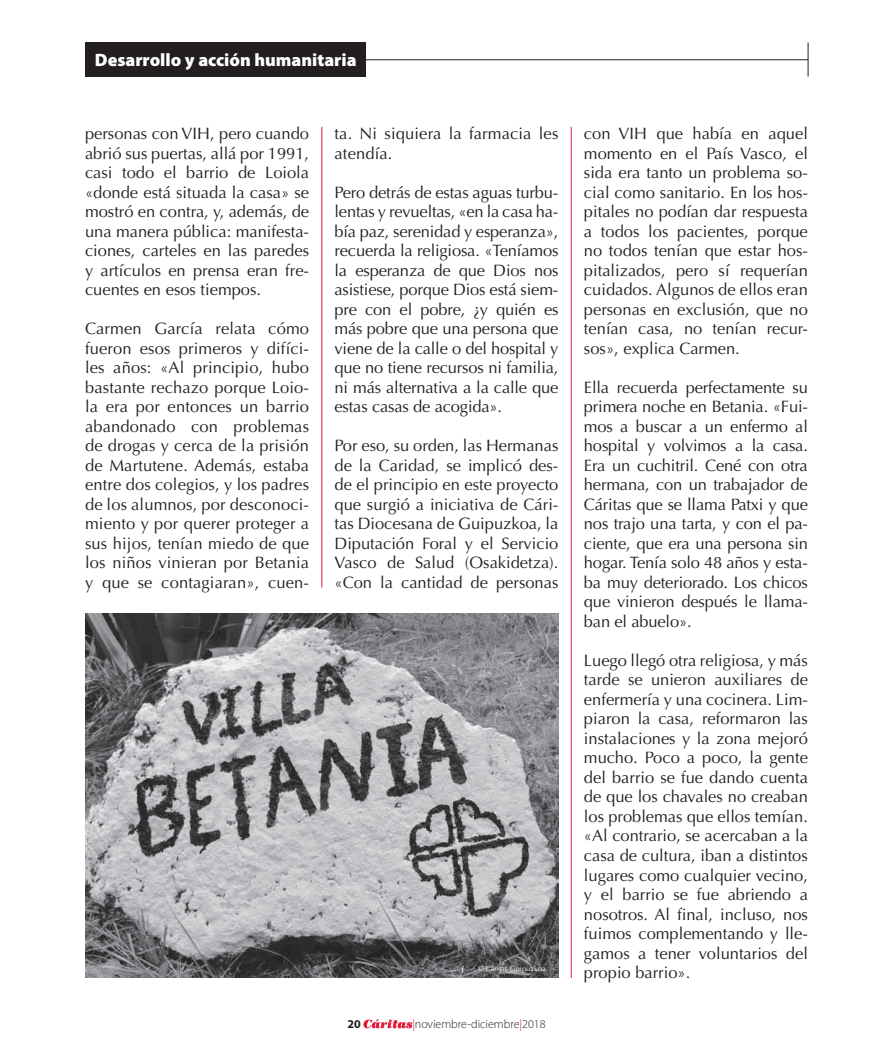
<style>
.page{position:relative;width:893px;height:1063px;background:#fff}
.page>*{position:absolute;margin:0;border:0;box-sizing:border-box;transform-origin:0 0}
.t1{font:900 18px "Myriad Pro";color:#fff}
.t2{font:16.5px/19.5px "Optima";color:#231f20;text-align:justify}
.t3{font:300 12px "Myriad Pro";color:#231f20}
.t4{font:700 12px "Myriad Pro";color:#231f20}
.t5{font:7.5px "Optima";color:#fff}
.s1{color:#e51836}
</style>
<div class="page">
<svg style="left:363px;top:1019px;width:49px;height:9px"></svg>
<hr style="left:264px;top:59px;width:544px;height:1px;background:#231f20">
<hr style="left:808px;top:43px;width:1px;height:34px;background:#231f20">
<div style="left:85px;top:43px;width:281px;height:34px;background:#231f20"></div>
<hr style="left:322px;top:127px;width:1px;height:461px;background:#e51836">
<hr style="left:571px;top:127px;width:1px;height:851px;background:#e51836">
<img style="left:85px;top:613px;width:473px;height:365px">
<div style="left:474px;top:961px;width:77px;height:15px;background:#231f20;opacity:.75"></div>
<p class="t1" style="left:95px;top:48px;width:263px">Desarrollo y acción humanitaria</p>
<p class="t2" style="left:85px;top:124px;width:226px">personas con VIH, pero cuando abrió sus puertas, allá por 1991, casi todo el barrio de Loiola «donde está situada la casa» se mostró en contra, y, además, de una manera pública: manifesta&shy;ciones, carteles en las paredes y artículos en prensa eran fre&shy;cuentes en esos tiempos.</p>
<p class="t2" style="left:85px;top:319px;width:226px">Carmen García relata cómo fueron esos primeros y difíci&shy;les años: «Al principio, hubo bastante rechazo porque Loio&shy;la era por entonces un barrio abandonado con problemas de drogas y cerca de la prisión de Martutene. Además, estaba entre dos colegios, y los padres de los alumnos, por desconoci&shy;miento y por querer proteger a sus hijos, tenían miedo de que los niños vinieran por Betania y que se contagiaran», cuen-</p>
<p class="t2" style="left:334px;top:124px;width:225px">ta. Ni siquiera la farmacia les atendía.</p>
<p class="t2" style="left:334px;top:183px;width:225px">Pero detrás de estas aguas turbu&shy;lentas y revueltas, «en la casa ha&shy;bía paz, serenidad y esperanza», recuerda la religiosa. «Teníamos la esperanza de que Dios nos asistiese, porque Dios está siem&shy;pre con el pobre, ¿y quién es más pobre que una persona que viene de la calle o del hospital y que no tiene recursos ni familia, ni más alternativa a la calle que estas casas de acogida».</p>
<p class="t2" style="left:334px;top:436px;width:225px">Por eso, su orden, las Hermanas de la Caridad, se implicó des&shy;de el principio en este proyecto que surgió a iniciativa de Cári&shy;tas Diocesana de Guipuzkoa, la Diputación Foral y el Servicio Vasco de Salud (Osakidetza). «Con la cantidad de personas</p>
<p class="t5" style="left:478px;top:964px;width:71px">© Cáritas Guipuzkoa.</p>
<p class="t4" style="left:347px;top:1016px;width:15px">20</p>
<p class="t3" style="left:412px;top:1018px;width:135px"><span class="s1">|</span>noviembre-diciembre<span class="s1">|</span>2018</p>
<p class="t2" style="left:584px;top:124px;width:225px">con VIH que había en aquel momento en el País Vasco, el sida era tanto un problema so&shy;cial como sanitario. En los hos&shy;pitales no podían dar respuesta a todos los pacientes, porque no todos tenían que estar hos&shy;pitalizados, pero sí requerían cuidados. Algunos de ellos eran personas en exclusión, que no tenían casa, no tenían recur&shy;sos», explica Carmen.</p>
<p class="t2" style="left:584px;top:378px;width:225px">Ella recuerda perfectamente su primera noche en Betania. «Fui&shy;mos a buscar a un enfermo al hospital y volvimos a la casa.<br>Era un cuchitril. Cené con otra hermana, con un trabajador de Cáritas que se llama Patxi y que nos trajo una tarta, y con el pa&shy;ciente, que era una persona sin hogar. Tenía solo 48 años y esta&shy;ba muy deteriorado. Los chicos que vinieron después le llama&shy;ban el abuelo».</p>
<p class="t2" style="left:584px;top:651px;width:225px">Luego llegó otra religiosa, y más tarde se unieron auxiliares de enfermería y una cocinera. Lim&shy;piaron la casa, reformaron las instalaciones y la zona mejoró mucho. Poco a poco, la gente del barrio se fue dando cuenta de que los chavales no creaban los problemas que ellos temían. «Al contrario, se acercaban a la casa de cultura, iban a distintos lugares como cualquier vecino, y el barrio se fue abriendo a nosotros. Al final, incluso, nos fuimos complementando y lle&shy;gamos a tener voluntarios del propio barrio».</p>
</div>
